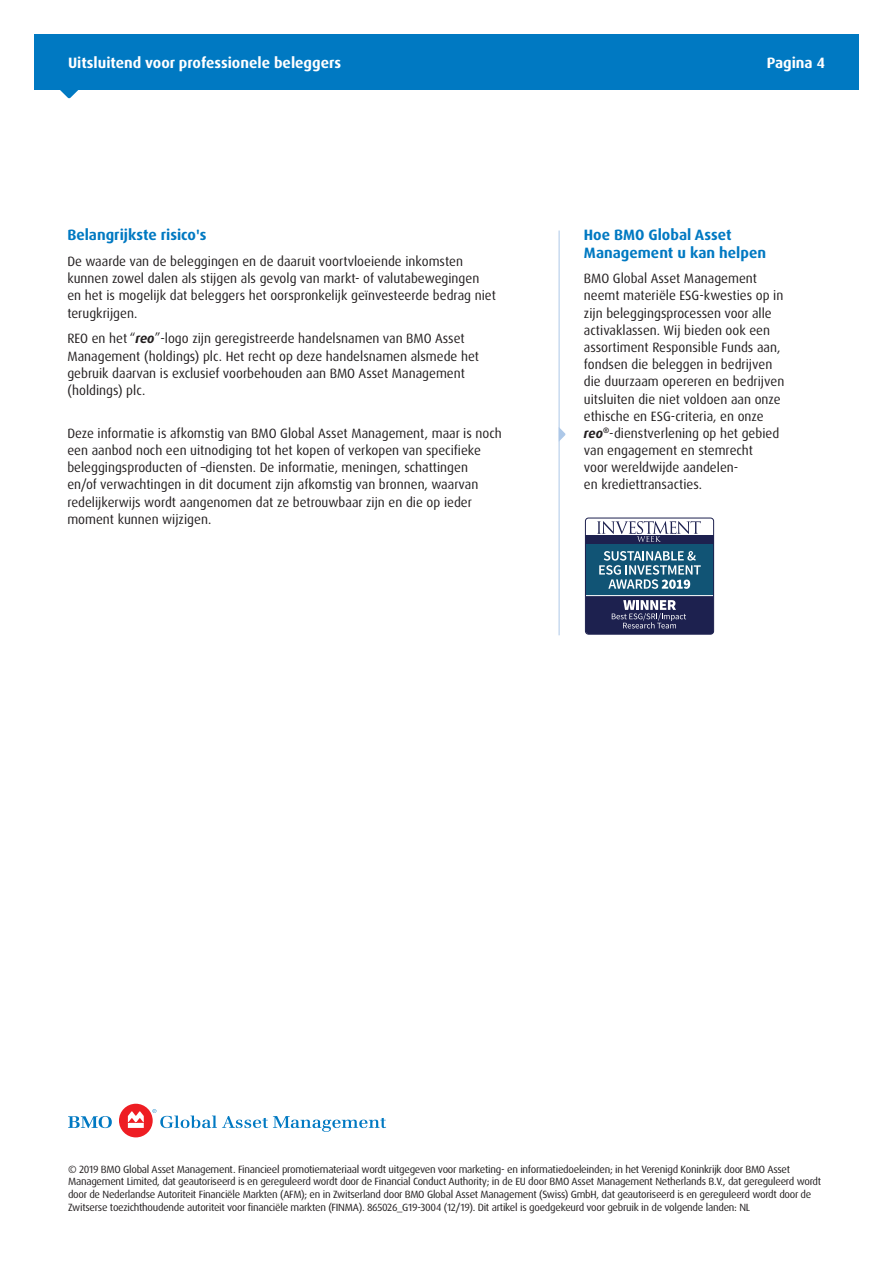
<style>
.page{position:relative;width:893px;height:1263px;background:#fff}
.page>*{position:absolute;margin:0;border:0;box-sizing:border-box;transform-origin:0 0}
.Heading_10pt_blue__2{font:700 15px/17.1px "Dax Pro";color:#0079c2}
.Header_date{font:700 15px "Dax Pro";color:#fff}
.Header_page_no{font:700 15px "Dax Pro";color:#fff}
.Body_9pt__2mm{font:13.5px/17.1px "Dax Pro";color:#231f20}
.Disclaimer{font:10.5px/12.6px "Dax Pro";letter-spacing:-.025em;color:#231f20}
.s1{font-weight:700;font-style:italic}
</style>
<div class="page">
<svg style="left:68px;top:1116px;width:44px;height:12px"></svg>
<div style="left:119px;top:1104px;width:34px;height:33px;background:#ee1d23;border-radius:50%"></div>
<svg style="left:128px;top:1111px;width:16px;height:17px"></svg>
<svg style="left:152px;top:1109px;width:234px;height:23px"></svg>
<div style="left:34px;top:34px;width:825px;height:56px;background:#0079c2"></div>
<svg style="left:60px;top:90px;width:18px;height:9px"></svg>
<hr style="left:559px;top:231px;width:1px;height:404px;background:#adc8e8">
<svg style="left:559px;top:427px;width:6px;height:15px"></svg>
<div style="left:585px;top:544px;width:129px;height:52px;background:#115475"></div>
<svg style="left:599px;top:551px;width:102px;height:38px"></svg>
<hr style="left:585px;top:595px;width:129px;height:1px;background:#fff">
<svg style="left:587px;top:596px;width:127px;height:38px;background:#393c65"></svg>
<svg style="left:585px;top:518px;width:129px;height:26px"></svg>
<div style="left:585px;top:518px;width:129px;height:116px;border:1px solid #1d214f;border-radius:3px"></div>
<p class="Header_date" style="left:68px;top:53px;width:275px">Uitsluitend voor professionele beleggers</p>
<p class="Header_page_no" style="left:767px;top:53px;width:60px">Pagina 4</p>
<p class="Heading_10pt_blue__2" style="left:67px;top:227px;width:141px">Belangrijkste risico's</p>
<p class="Body_9pt__2mm" style="left:67px;top:253px;width:430px">De waarde van de beleggingen en de daaruit voortvloeiende inkomsten kunnen zowel dalen als stijgen als gevolg van markt- of valutabewegingen en het is mogelijk dat beleggers het oorspronkelijk geïnvesteerde bedrag niet terugkrijgen.</p>
<p class="Body_9pt__2mm" style="left:67px;top:330px;width:413px">REO en het “<span class="s1">reo</span>”-logo zijn geregistreerde handelsnamen van BMO Asset Management (holdings) plc. Het recht op deze handelsnamen alsmede het gebruik daarvan is exclusief voorbehouden aan BMO Asset Management (holdings) plc.</p>
<p class="Body_9pt__2mm" style="left:67px;top:425px;width:436px">Deze informatie is afkomstig van BMO Global Asset Management, maar is noch een aanbod noch een uitnodiging tot het kopen of verkopen van specifieke beleggingsproducten of –diensten. De informatie, meningen, schattingen<br>en/of verwachtingen in dit document zijn afkomstig van bronnen, waarvan redelijkerwijs wordt aangenomen dat ze betrouwbaar zijn en die op ieder moment kunnen wijzigen.</p>
<p class="Heading_10pt_blue__2" style="left:584px;top:227px;width:184px">Hoe BMO Global Asset<br>Management u kan helpen</p>
<p class="Body_9pt__2mm" style="left:584px;top:270px;width:202px">BMO Global Asset Management neemt materiële ESG-kwesties op in zijn beleggingsprocessen voor alle activaklassen. Wij bieden ook een assortiment Responsible Funds aan, fondsen die beleggen in bedrijven die duurzaam opereren en bedrijven uitsluiten die niet voldoen aan onze ethische en ESG-criteria, en onze <span class="s1">reo</span><sup>®</sup>-dienstverlening op het gebied van engagement en stemrecht<br>voor wereldwijde aandelen-<br>en krediettransacties.</p>
<p class="Disclaimer" style="left:68px;top:1163px;width:755px">© 2019 BMO Global Asset Management. Financieel promotiemateriaal wordt uitgegeven voor marketing- en informatiedoeleinden; in het Verenigd Koninkrijk door BMO Asset Management Limited, dat geautoriseerd is en gereguleerd wordt door de Financial Conduct Authority; in de EU door BMO Asset Management Netherlands B.V., dat gereguleerd wordt door de Nederlandse Autoriteit Financiële Markten (AFM); en in Zwitserland door BMO Global Asset Management (Swiss) GmbH, dat geautoriseerd is en gereguleerd wordt door de Zwitserse toezichthoudende autoriteit voor financiële markten (FINMA). 865026_G19-3004 (12/19). Dit artikel is goedgekeurd voor gebruik in de volgende landen: NL</p>
</div>
